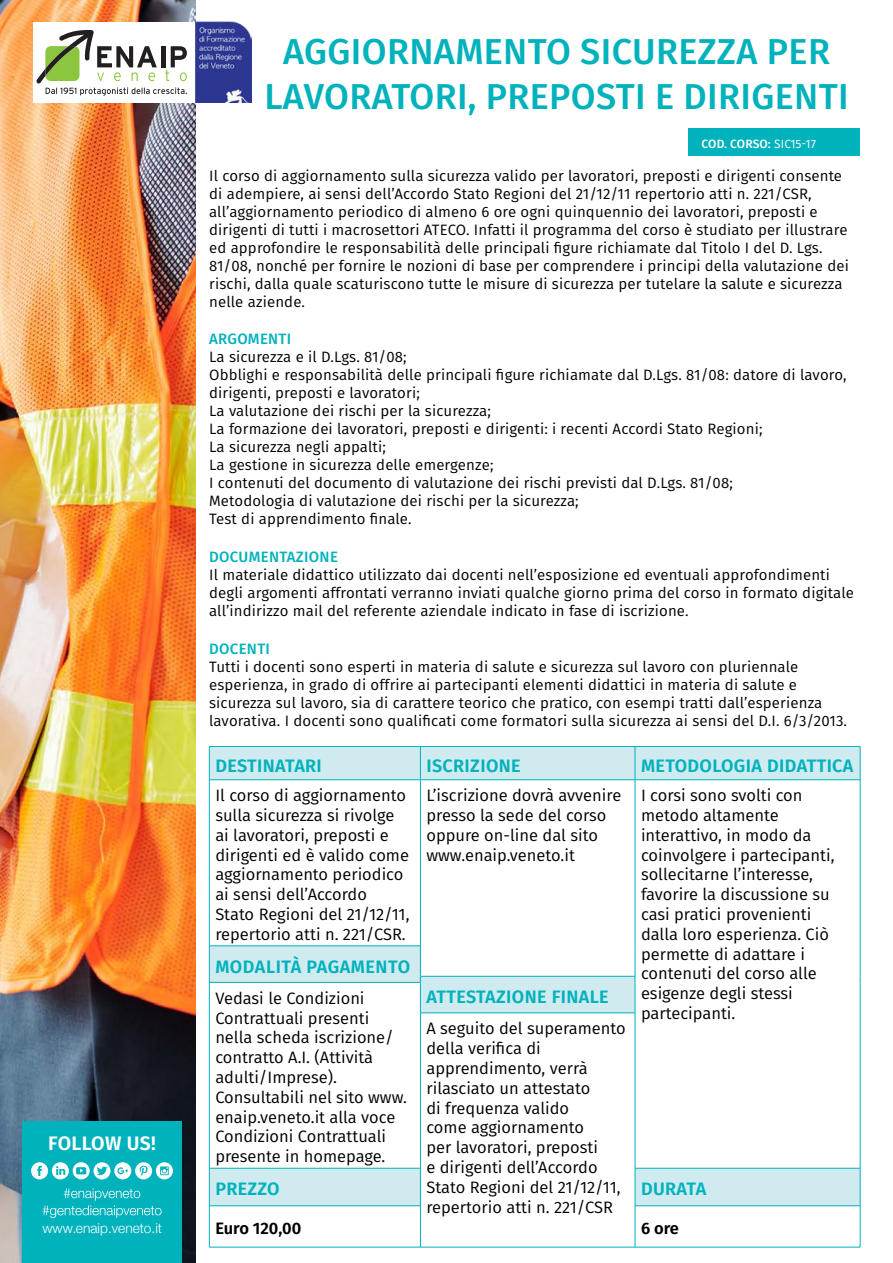
<style>
.page{position:relative;width:893px;height:1263px;background:#fff}
.page>*{position:absolute;margin:0;border:0;box-sizing:border-box;transform-origin:0 0}
.t1{font:500 36px/45px "Fira Sans";letter-spacing:.01em;color:#00b2bc;text-align:center}
.t2{font:600 19.5px "Fira Sans";letter-spacing:.015em;color:#fff}
.t3{font:600 18px "Fira Sans";letter-spacing:.02em;color:#00b2bc}
.t4{font:16.5px/19.8px "Fira Sans";color:#000}
.t5{font:600 16.5px "Fira Sans";color:#000}
.t6{font:15px/18px "Fira Sans";letter-spacing:.01em;color:#000}
.t7{font:500 15px "Fira Sans";letter-spacing:.02em;color:#00b2bc}
.t8{font:300 13.8px "Helvetica Neue";color:#fff}
.t9{font:500 12px "Fira Sans";letter-spacing:.005em;color:#fff}
.s1{font-weight:400}
.s2{font-weight:500;color:#00b2bc}
</style>
<div class="page">
<img style="left:0;top:0;width:196px;height:1263px">
<div style="left:688px;top:129px;width:172px;height:27px;background:#00b2bc"></div>
<div style="left:33px;top:22px;width:165px;height:81px;background:#fff"></div>
<svg style="left:36px;top:30px;width:151px;height:66px"></svg>
<img style="left:196px;top:22px;width:55px;height:80px">
<div style="left:22px;top:1121px;width:160px;height:142px;background:#00b2bc"></div>
<svg style="left:31px;top:1162px;width:142px;height:17px"></svg>
<svg style="left:42px;top:1188px;width:120px;height:30px"></svg>
<svg style="left:210px;top:747px;width:650px;height:459px"></svg>
<hr style="left:209px;top:746px;width:211px;height:1px;background:#00b2bc">
<hr style="left:209px;top:747px;width:1px;height:32px;background:#00b2bc">
<hr style="left:420px;top:746px;width:215px;height:1px;background:#00b2bc">
<hr style="left:420px;top:747px;width:1px;height:32px;background:#00b2bc">
<hr style="left:635px;top:746px;width:225px;height:1px;background:#00b2bc">
<hr style="left:635px;top:747px;width:1px;height:32px;background:#00b2bc">
<hr style="left:860px;top:747px;width:1px;height:32px;background:#00b2bc">
<hr style="left:209px;top:779px;width:211px;height:1px;background:#00b2bc">
<hr style="left:209px;top:780px;width:1px;height:166px;background:#00b2bc">
<hr style="left:420px;top:779px;width:215px;height:1px;background:#00b2bc">
<hr style="left:420px;top:780px;width:1px;height:166px;background:#00b2bc">
<hr style="left:635px;top:779px;width:225px;height:1px;background:#00b2bc">
<hr style="left:635px;top:780px;width:1px;height:166px;background:#00b2bc">
<hr style="left:860px;top:780px;width:1px;height:166px;background:#00b2bc">
<hr style="left:209px;top:945px;width:212px;height:1px;background:#00b2bc">
<hr style="left:209px;top:946px;width:1px;height:30px;background:#00b2bc">
<hr style="left:420px;top:946px;width:1px;height:30px;background:#00b2bc">
<hr style="left:635px;top:946px;width:1px;height:30px;background:#00b2bc">
<hr style="left:860px;top:946px;width:1px;height:30px;background:#00b2bc">
<hr style="left:420px;top:976px;width:215px;height:1px;background:#00b2bc">
<hr style="left:209px;top:982px;width:212px;height:1px;background:#00b2bc">
<hr style="left:209px;top:982px;width:1px;height:31px;background:#00b2bc">
<hr style="left:420px;top:982px;width:1px;height:31px;background:#00b2bc">
<hr style="left:635px;top:982px;width:1px;height:31px;background:#00b2bc">
<hr style="left:860px;top:982px;width:1px;height:31px;background:#00b2bc">
<hr style="left:209px;top:1013px;width:1px;height:155px;background:#00b2bc">
<hr style="left:420px;top:1012px;width:215px;height:1px;background:#00b2bc">
<hr style="left:420px;top:1013px;width:1px;height:155px;background:#00b2bc">
<hr style="left:635px;top:1013px;width:1px;height:155px;background:#00b2bc">
<hr style="left:860px;top:1013px;width:1px;height:155px;background:#00b2bc">
<hr style="left:209px;top:1168px;width:212px;height:1px;background:#00b2bc">
<hr style="left:209px;top:1168px;width:1px;height:37px;background:#00b2bc">
<hr style="left:420px;top:1168px;width:1px;height:37px;background:#00b2bc">
<hr style="left:635px;top:1168px;width:225px;height:1px;background:#00b2bc">
<hr style="left:635px;top:1168px;width:1px;height:37px;background:#00b2bc">
<hr style="left:860px;top:1168px;width:1px;height:37px;background:#00b2bc">
<hr style="left:209px;top:1205px;width:212px;height:1px;background:#00b2bc">
<hr style="left:209px;top:1206px;width:1px;height:41px;background:#00b2bc">
<hr style="left:420px;top:1206px;width:1px;height:41px;background:#00b2bc">
<hr style="left:635px;top:1205px;width:225px;height:1px;background:#00b2bc">
<hr style="left:635px;top:1206px;width:1px;height:41px;background:#00b2bc">
<hr style="left:860px;top:1206px;width:1px;height:41px;background:#00b2bc">
<hr style="left:209px;top:1247px;width:211px;height:1px;background:#00b2bc">
<hr style="left:420px;top:1247px;width:215px;height:1px;background:#00b2bc">
<hr style="left:635px;top:1247px;width:225px;height:1px;background:#00b2bc">
<p class="t2" style="left:48px;top:1128px;width:109px">FOLLOW US!</p>
<p class="t8" style="left:42px;top:1216px;width:121px">www.enaip.veneto.it</p>
<p class="t1" style="left:264px;top:27px;width:586px">AGGIORNAMENTO SICUREZZA PER<br>LAVORATORI, PREPOSTI E DIRIGENTI</p>
<p class="t9" style="left:702px;top:134px;width:116px">COD. CORSO: <span class="s1">SIC15-17</span></p>
<p class="t6" style="left:209px;top:166px;width:641px">Il corso di aggiornamento sulla sicurezza valido per lavoratori, preposti e dirigenti consente di adempiere, ai sensi dell’Accordo Stato Regioni del 21/12/11 repertorio atti n. 221/CSR, all’aggiornamento periodico di almeno 6 ore ogni quinquennio dei lavoratori, preposti e dirigenti di tutti i macrosettori ATECO. Infatti il programma del corso è studiato per illustrare ed approfondire le responsabilità delle principali figure richiamate dal Titolo I del D. Lgs.<br>81/08, nonché per fornire le nozioni di base per comprendere i principi della valutazione dei rischi, dalla quale scaturiscono tutte le misure di sicurezza per tutelare la salute e sicurezza nelle aziende.</p>
<p class="t6" style="left:209px;top:330px;width:199px"><span class="s2">ARGOMENTI<br></span>La sicurezza e il D.Lgs. 81/08;</p>
<p class="t6" style="left:209px;top:366px;width:639px">Obblighi e responsabilità delle principali figure richiamate dal D.Lgs. 81/08: datore di lavoro, dirigenti, preposti e lavoratori;</p>
<p class="t6" style="left:209px;top:402px;width:283px">La valutazione dei rischi per la sicurezza;</p>
<p class="t6" style="left:209px;top:420px;width:555px">La formazione dei lavoratori, preposti e dirigenti: i recenti Accordi Stato Regioni;</p>
<p class="t6" style="left:209px;top:438px;width:178px">La sicurezza negli appalti;</p>
<p class="t6" style="left:209px;top:456px;width:286px">La gestione in sicurezza delle emergenze;</p>
<p class="t6" style="left:209px;top:474px;width:525px">I contenuti del documento di valutazione dei rischi previsti dal D.Lgs. 81/08;</p>
<p class="t6" style="left:209px;top:492px;width:371px">Metodologia di valutazione dei rischi per la sicurezza;</p>
<p class="t6" style="left:209px;top:510px;width:204px">Test di apprendimento finale.</p>
<p class="t7" style="left:209px;top:545px;width:130px">DOCUMENTAZIONE</p>
<p class="t6" style="left:209px;top:566px;width:646px">Il materiale didattico utilizzato dai docenti nell’esposizione ed eventuali approfondimenti degli argomenti affrontati verranno inviati qualche giorno prima del corso in formato digitale all’indirizzo mail del referente aziendale indicato in fase di iscrizione.</p>
<p class="t7" style="left:209px;top:637px;width:62px">DOCENTI</p>
<p class="t6" style="left:209px;top:657px;width:639px">Tutti i docenti sono esperti in materia di salute e sicurezza sul lavoro con pluriennale esperienza, in grado di offrire ai partecipanti elementi didattici in materia di salute e sicurezza sul lavoro, sia di carattere teorico che pratico, con esempi tratti dall’esperienza lavorativa. I docenti sono qualificati come formatori sulla sicurezza ai sensi del D.I. 6/3/2013.</p>
<p class="t3" style="left:215px;top:750px;width:108px">DESTINATARI</p>
<p class="t3" style="left:426px;top:750px;width:96px">ISCRIZIONE</p>
<p class="t3" style="left:641px;top:750px;width:214px">METODOLOGIA DIDATTICA</p>
<p class="t4" style="left:215px;top:785px;width:196px">Il corso di aggiornamento sulla sicurezza si rivolge ai lavoratori, preposti e dirigenti ed è valido come aggiornamento periodico ai sensi dell’Accordo<br>Stato Regioni del 21/12/11, repertorio atti n. 221/CSR.</p>
<p class="t4" style="left:426px;top:785px;width:196px">L’iscrizione dovrà avvenire presso la sede del corso oppure on-line dal sito www.enaip.veneto.it</p>
<p class="t4" style="left:641px;top:785px;width:195px">I corsi sono svolti con metodo altamente interattivo, in modo da coinvolgere i partecipanti, sollecitarne l’interesse, favorire la discussione su casi pratici provenienti dalla loro esperienza. Ciò permette di adattare i contenuti del corso alle esigenze degli stessi partecipanti.</p>
<p class="t3" style="left:215px;top:951px;width:196px">MODALITÀ PAGAMENTO</p>
<p class="t4" style="left:215px;top:988px;width:151px">Vedasi le Condizioni</p>
<p class="t3" style="left:426px;top:982px;width:184px">ATTESTAZIONE FINALE</p>
<p class="t4" style="left:215px;top:1007px;width:180px">Contrattuali presenti nella scheda iscrizione/ contratto A.I. (Attività adulti/Imprese).</p>
<p class="t4" style="left:215px;top:1087px;width:193px">Consultabili nel sito www. enaip.veneto.it alla voce<br>Condizioni Contrattuali presente in homepage.</p>
<p class="t4" style="left:426px;top:1018px;width:201px">A seguito del superamento della verifica di apprendimento, verrà rilasciato un attestato<br>di frequenza valido<br>come aggiornamento<br>per lavoratori, preposti<br>e dirigenti dell’Accordo<br>Stato Regioni del 21/12/11, repertorio atti n. 221/CSR</p>
<p class="t3" style="left:215px;top:1174px;width:66px">PREZZO</p>
<p class="t3" style="left:641px;top:1174px;width:67px">DURATA</p>
<p class="t5" style="left:215px;top:1215px;width:88px">Euro 120,00</p>
<p class="t5" style="left:641px;top:1215px;width:39px">6 ore</p>
</div>
